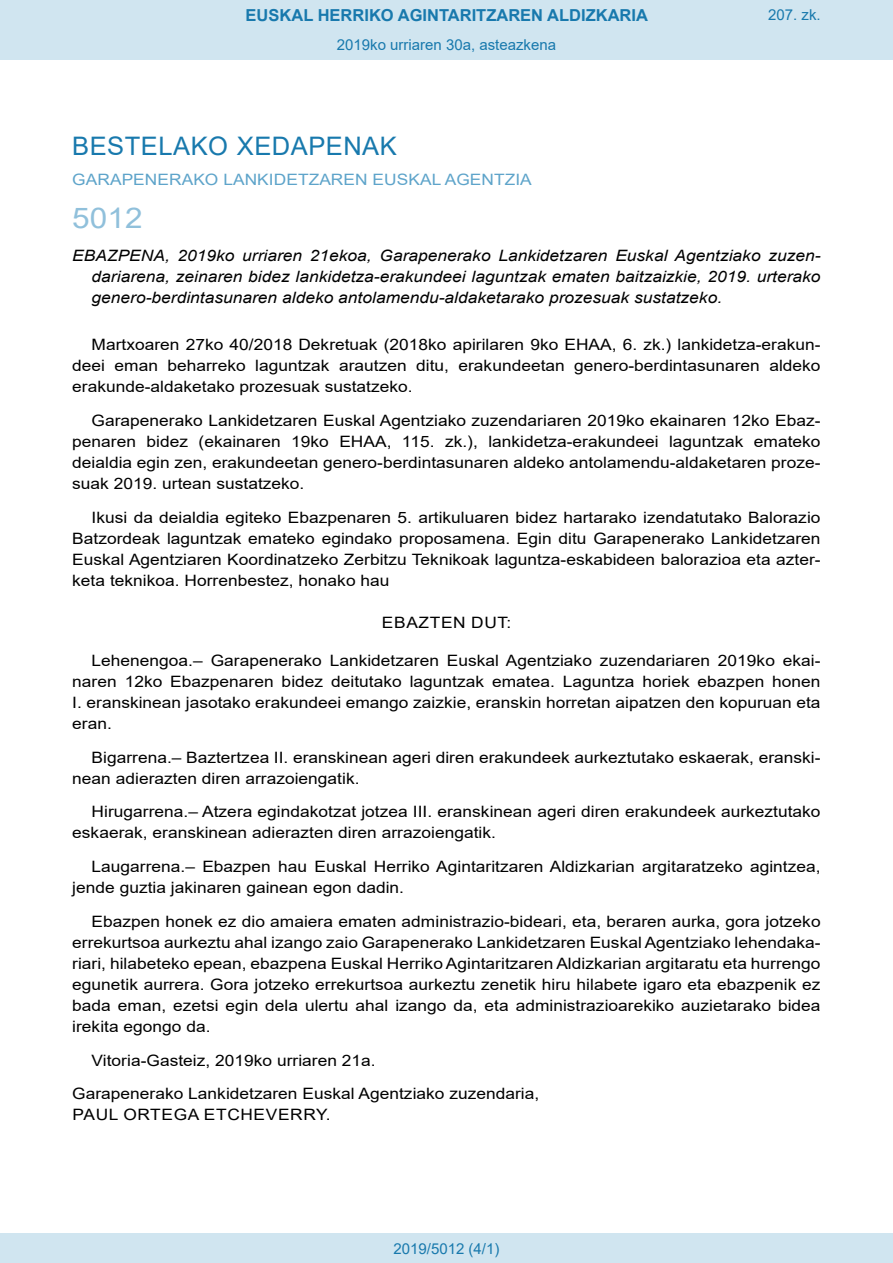
<style>
.page{position:relative;width:893px;height:1263px;background:#fff}
.page>*{position:absolute;margin:0;border:0;box-sizing:border-box;transform-origin:0 0}
.BOPVOrden{font:28.5px "Arial";color:#90c0db;scale:1.11 1}
.BOPVSeccion{font:25.5px "Arial";letter-spacing:.02em;color:#1879ad}
.t1{font:700 16.5px "Arial";color:#1879ad}
.BOPVDetalle{font:15.6px/21px "Arial";color:#000;text-align:justify;scale:1.11 1}
.BOPVTitulo{font:italic 15.6px/21px "Arial";color:#000;text-align:justify;scale:1.11 1}
.BOPVFirmaPuesto{font:15.6px "Arial";color:#000;scale:1.11 1}
.BOPVOrganismo{font:15.6px "Arial";letter-spacing:.005em;color:#5ea4ca;scale:1.11 1}
.BOPVFirmaLugFec{font:15.6px "Arial";color:#000;scale:1.11 1}
.BOPVFirmaNombre{font:15.6px "Arial";letter-spacing:.035em;color:#000;scale:1.11 1}
.BOPVClave{font:15.6px "Arial";letter-spacing:.035em;color:#000;scale:1.11 1}
.Paginacion_Centro{font:15px "Arial";color:#1879ad}
</style>
<div class="page">
<div style="left:0;top:0;width:893px;height:60px;background:#d0e5f0"></div>
<div style="left:0;top:1233px;width:893px;height:30px;background:#d0e5f0"></div>
<p class="t1" style="left:246px;top:3px;width:404px">EUSKAL HERRIKO AGINTARITZAREN ALDIZKARIA</p>
<p class="Paginacion_Centro" style="left:337px;top:35px;width:221px">2019ko urriaren 30a, asteazkena</p>
<p class="Paginacion_Centro" style="left:768px;top:5px;width:54px">207. zk.</p>
<p class="BOPVSeccion" style="left:72px;top:128px;width:326px">BESTELAKO XEDAPENAK</p>
<p class="BOPVOrganismo" style="left:72px;top:169px;width:415px">GARAPENERAKO LANKIDETZAREN EUSKAL AGENTZIA</p>
<p class="BOPVOrden" style="left:72px;top:198px;width:65px">5012</p>
<p class="BOPVTitulo" style="left:92px;top:246px;width:658px;text-indent:-19px">EBAZPENA, 2019ko urriaren 21ekoa, Garapenerako Lankidetzaren Euskal Agentziako zuzen&shy;dariarena, zeinaren bidez lankidetza-erakundeei laguntzak ematen baitzaizkie, 2019. urterako genero-berdintasunaren aldeko antolamendu-aldaketarako prozesuak sustatzeko.</p>
<p class="BOPVDetalle" style="left:72px;top:334px;width:676px;text-indent:19px">Martxoaren 27ko 40/2018 Dekretuak (2018ko apirilaren 9ko EHAA, 6. zk.) lankidetza-erakun&shy;deei eman beharreko laguntzak arautzen ditu, erakundeetan genero-berdintasunaren aldeko erakunde-aldaketako prozesuak sustatzeko.</p>
<p class="BOPVDetalle" style="left:72px;top:410px;width:676px;text-indent:19px">Garapenerako Lankidetzaren Euskal Agentziako zuzendariaren 2019ko ekainaren 12ko Ebaz&shy;penaren bidez (ekainaren 19ko EHAA, 115. zk.), lankidetza-erakundeei laguntzak emateko deialdia egin zen, erakundeetan genero-berdintasunaren aldeko antolamendu-aldaketaren proze&shy;suak 2019. urtean sustatzeko.</p>
<p class="BOPVDetalle" style="left:72px;top:506px;width:676px;text-indent:19px">Ikusi da deialdia egiteko Ebazpenaren 5. artikuluaren bidez hartarako izendatutako Balorazio Batzordeak laguntzak emateko egindako proposamena. Egin ditu Garapenerako Lankidetzaren Euskal Agentziaren Koordinatzeko Zerbitzu Teknikoak laguntza-eskabideen balorazioa eta azter&shy;keta teknikoa. Horrenbestez, honako hau</p>
<p class="BOPVClave" style="left:382px;top:612px;width:118px">EBAZTEN DUT:</p>
<p class="BOPVDetalle" style="left:72px;top:650px;width:676px;text-indent:19px">Lehenengoa.– Garapenerako Lankidetzaren Euskal Agentziako zuzendariaren 2019ko ekai&shy;naren 12ko Ebazpenaren bidez deitutako laguntzak ematea. Laguntza horiek ebazpen honen I. eranskinean jasotako erakundeei emango zaizkie, eranskin horretan aipatzen den kopuruan eta eran.</p>
<p class="BOPVDetalle" style="left:72px;top:746px;width:676px;text-indent:19px">Bigarrena.– Baztertzea II. eranskinean ageri diren erakundeek aurkeztutako eskaerak, eranski&shy;nean adierazten diren arrazoiengatik.</p>
<p class="BOPVDetalle" style="left:72px;top:801px;width:676px;text-indent:19px">Hirugarrena.– Atzera egindakotzat jotzea III. eranskinean ageri diren erakundeek aurkeztutako eskaerak, eranskinean adierazten diren arrazoiengatik.</p>
<p class="BOPVDetalle" style="left:72px;top:856px;width:676px;text-indent:19px">Laugarrena.– Ebazpen hau Euskal Herriko Agintaritzaren Aldizkarian argitaratzeko agintzea, jende guztia jakinaren gainean egon dadin.</p>
<p class="BOPVDetalle" style="left:72px;top:911px;width:676px;text-indent:19px">Ebazpen honek ez dio amaiera ematen administrazio-bideari, eta, beraren aurka, gora jotzeko errekurtsoa aurkeztu ahal izango zaio Garapenerako Lankidetzaren Euskal Agentziako lehendaka&shy;riari, hilabeteko epean, ebazpena Euskal Herriko Agintaritzaren Aldizkarian argitaratu eta hurrengo egunetik aurrera. Gora jotzeko errekurtsoa aurkeztu zenetik hiru hilabete igaro eta ebazpenik ez bada eman, ezetsi egin dela ulertu ahal izango da, eta administrazioarekiko auzietarako bidea irekita egongo da.</p>
<p class="BOPVFirmaLugFec" style="left:92px;top:1049px;width:257px">Vitoria-Gasteiz, 2019ko urriaren 21a.</p>
<p class="BOPVFirmaPuesto" style="left:72px;top:1083px;width:422px">Garapenerako Lankidetzaren Euskal Agentziako zuzendaria,</p>
<p class="BOPVFirmaNombre" style="left:73px;top:1104px;width:234px">PAUL ORTEGA ETCHEVERRY.</p>
<p class="Paginacion_Centro" style="left:393px;top:1238px;width:107px">2019/5012 (4/1)</p>
</div>
